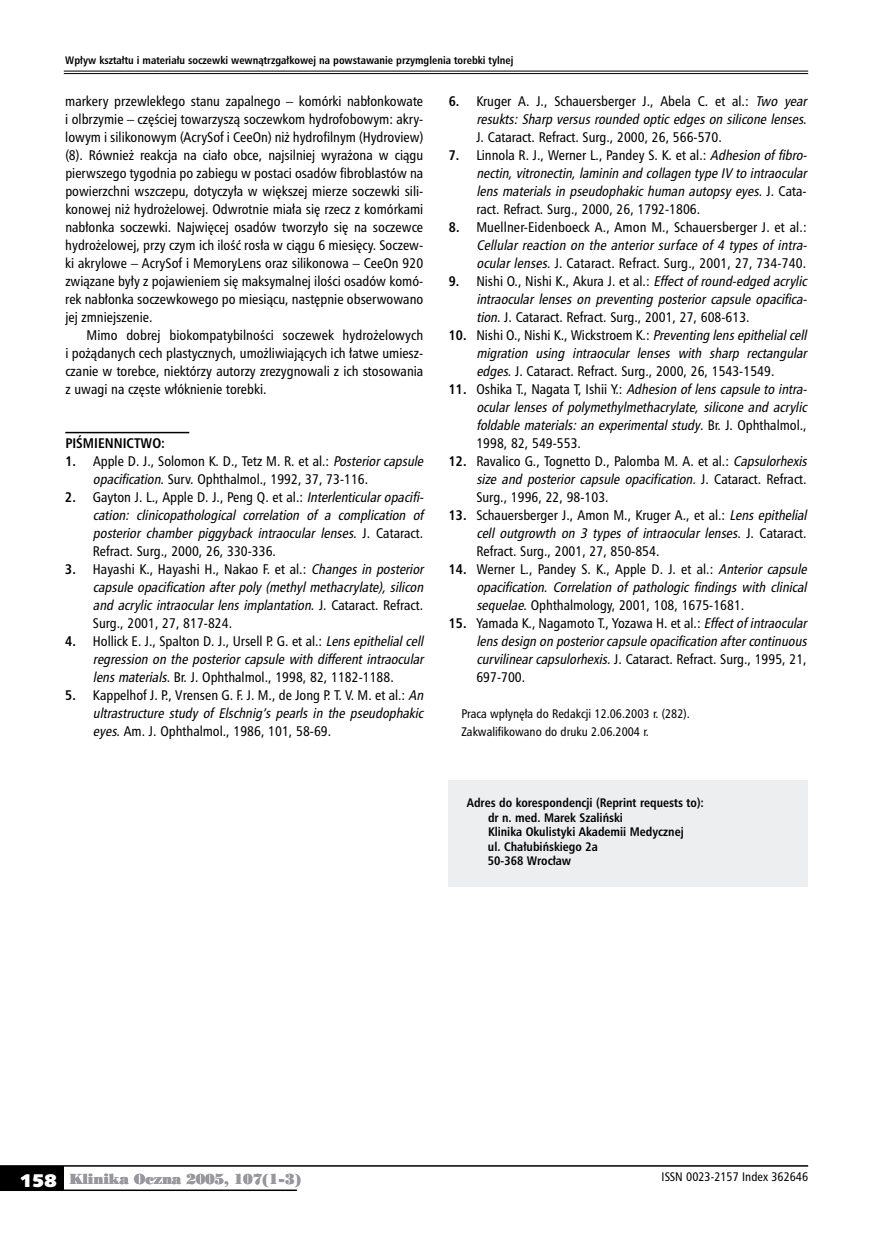
<style>
.page{position:relative;width:872px;height:1234px;background:#fff}
.page>*{position:absolute;margin:0;border:0;box-sizing:border-box;transform-origin:0 0}
.t1{font:13.5px/18px "Humnst 777 Cn PL";color:#000;text-align:justify}
.t2{font:italic 13.5px/18px "Humnst 777 Cn PL";color:#000}
.t3{font:13.5px "Poster Bodoni PL";letter-spacing:-.015em;color:#98989c}
.t4{font:700 13.5px "Humnst 777 Cn PL";color:#000}
.t5{font:700 12px/14.4px "Humnst 777 Cn PL";color:#000}
.t6{font:12px/18px "Humnst 777 Cn PL";color:#000}
.t7{font:700 10.5px "Humnst 777 Cn PL";color:#000}
.s1{font-weight:700}
.s2{font-style:italic}
.s3{font-weight:700;font-style:normal}
.s4{font-style:normal}
.s5{font-family:"Humanst 531 U Blk PL";font-size:18px;color:#fff}
</style>
<div class="page">
<hr style="left:64px;top:71px;width:744px;height:1px;background:#000">
<hr style="left:64px;top:73px;width:744px;height:1px;background:#000">
<div style="left:0;top:1165px;width:64px;height:24px;background:#000"></div>
<hr style="left:0;top:1164px;width:808px;height:2px;background:#000">
<hr style="left:0;top:1189px;width:297px;height:1px;background:#000">
<hr style="left:65px;top:432px;width:124px;height:1px;background:#000">
<div style="left:449px;top:779px;width:359px;height:107px;background:#edeeef"></div>
<p class="t7" style="left:65px;top:53px;width:449px">Wpływ kształ-tu i ma-te-ria-łu so-czew-ki we-wnątrz-gał-ko-wej na po-wsta-wa-nie przy-mgle-nia to-reb-ki tyl-nej</p>
<p class="t1" style="left:65px;top:92px;width:359px">markery przewlekłego stanu zapalnego – komórki nabłonkowate i olbrzymie – częściej towarzyszą soczewkom hydrofobowym: akry&shy;lowym i silikonowym (AcrySof i CeeOn) niż hydrofilnym (Hydroview) (8). Również reakcja na ciało obce, najsilniej wyrażona w ciągu pierwszego tygodnia po zabiegu w postaci osadów fibroblastów na powierzchni wszczepu, dotyczyła w większej mierze soczewki sili&shy;konowej niż hydrożelowej. Odwrotnie miała się rzecz z komórkami nabłonka soczewki. Najwięcej osadów tworzyło się na soczewce hydrożelowej, przy czym ich ilość rosła w ciągu 6 miesięcy. Soczew&shy;ki akrylowe – AcrySof i MemoryLens oraz silikonowa – CeeOn 920 związane były z pojawieniem się maksymalnej ilości osadów komó&shy;rek nabłonka soczewkowego po miesiącu, następnie obserwowano jej zmniejszenie.</p>
<p class="t1" style="left:65px;top:326px;width:359px;text-indent:21px">Mimo dobrej biokompatybilności soczewek hydrożelowych i pożądanych cech plastycznych, umożliwiających ich łatwe umiesz&shy;czanie w torebce, niektórzy autorzy zrezygnowali z ich stosowania z uwagi na częste włóknienie torebki.</p>
<p class="t4" style="left:65px;top:434px;width:101px">PI-ŚMIEN-NIC-TWO:</p>
<p class="t1" style="left:93px;top:452px;width:335px;text-indent:-28px"><span class="s1">1.</span> Apple D. J., Solomon K. D., Tetz M. R. et al.: <span class="s2">Posteriorcapsule opacification</span>. Surv. Ophthalmol., 1992, 37, 73-116.</p>
<p class="t2" style="left:93px;top:488px;width:335px;text-indent:-28px"><span class="s3">2.</span> <span class="s4">Gayton J. L., Apple D. J., Peng Q. et al.:</span> Interlenticularopacifi&shy;cation: clinicopathological correlation of a complication of posterior chamber piggyback intraocular lenses. <span class="s4">J . C a t a r a ct .<br>Refract. Surg., 2000, 26, 330-336.</span></p>
<p class="t2" style="left:93px;top:560px;width:335px;text-indent:-28px"><span class="s3">3.</span> <span class="s4">Hayashi K., Hayashi H., Nakao F. et al.:</span> Changes in posterior capsule opacification after poly (methyl methacrylate), silicon and acrylic intraocular lens implantation<span class="s4">. J . C a t a ra ct . R e f ra ct .<br>Surg., 2001, 27, 817-824.</span></p>
<p class="t2" style="left:93px;top:632px;width:335px;text-align:justify;text-indent:-28px"><span class="s3">4.</span> <span class="s4">Hollick E. J., Spalton D. J., Ursell P. G. et al.:</span> Lensepithelialcell regression on the posterior capsule with different intraocular lensmaterials<span class="s4">. Br. J. Ophthalmol., 1998, 82, 1182-1188.</span></p>
<p class="t1" style="left:93px;top:686px;width:335px;text-indent:-28px"><span class="s1">5.</span> Kappelhof J. P., Vrensen G. F. J. M., de Jong P. T. V. M. et al.: <span class="s2">An ultrastructure study of Elschnig’s pearls in the pseudophakic eyes</span>. Am. J. Ophthalmol., 1986, 101, 58-69.</p>
<p class="t1" style="left:476px;top:92px;width:335px;text-align:left;text-indent:-28px"><span class="s1">6.</span> Kruger A. J., Schauersberger J., Abela C. et al.: <span class="s2">Two year resukts: Sharp versus rounded optic edges on silicone lenses</span>.<br>J. Cataract. Refract. Surg., 2000, 26, 566-570.</p>
<p class="t2" style="left:476px;top:146px;width:335px;text-indent:-28px"><span class="s3">7.</span> <span class="s4">Linnola R. J., Werner L., Pandey S. K. et al.:</span> Adhesion offibro&shy;nectin,vitronectin,laminin and collagen type IV to intraocular lens materials in pseudophakic human autopsy eyes<span class="s4">. J . C a t a - ract. Refract. Surg., 2000, 26, 1792-1806.</span></p>
<p class="t1" style="left:476px;top:218px;width:332px;text-indent:-28px"><span class="s1">8.</span> Muellner-Eidenboeck A., Amon M., Schauersberger J. et al.:<br><span class="s2">Cellular reaction on the anterior surface of 4 types of intra&shy;ocularlenses</span>. J. Cataract. Refract. Surg., 2001, 27, 734-740.</p>
<p class="t2" style="left:476px;top:272px;width:335px;text-indent:-28px"><span class="s3">9.</span> <span class="s4">Nishi O., Nishi K., Akura J. et al.:</span> Effectofround-edged acrylic intraocular lenses on preventing posterior capsule opacifica&shy;tion<span class="s4">. J. Cataract. Refract. Surg., 2001, 27, 608-613.</span></p>
<p class="t1" style="left:449px;top:326px;width:363px"><span class="s1">10.</span> Nishi O., Nishi K., Wickstroem K.: <span class="s2">Preventing lensepithelialcell</span></p>
<p class="t2" style="left:476px;top:344px;width:335px">migration using intraocular lenses with sharp rectangular</p>
<p class="t1" style="left:476px;top:362px;width:299px"><span class="s2">edges</span>. J. Cataract. Refract. Surg., 2000, 26, 1543-1549.</p>
<p class="t2" style="left:449px;top:380px;width:358px"><span class="s3">1 1 .</span> <span class="s4">O s h i ka T. , N a g a t a T, I s h i i Y. :</span> Adhesion oflenscapsule to intra-</p>
<p class="t2" style="left:476px;top:398px;width:335px">ocular lenses of polymethylmethacrylate, silicone and acrylic</p>
<p class="t2" style="left:476px;top:416px;width:332px">foldable materials: an experimental study<span class="s4">. B r. J . O p h t h a l m o l . ,</span></p>
<p class="t1" style="left:476px;top:434px;width:106px">1998, 82, 549-553.</p>
<p class="t1" style="left:476px;top:452px;width:335px;text-align:left;text-indent:-28px"><span class="s1">12.</span> Ravalico G., Tognetto D., Palomba M. A. et al.: <span class="s2">Capsulorhexis size and posterior capsule opacification.</span> J . C a t a r a ct . R e f r a ct .<br>Surg., 1996, 22, 98-103.</p>
<p class="t1" style="left:476px;top:506px;width:335px;text-align:left;text-indent:-28px"><span class="s1">13.</span> Schauersberger J., Amon M., Kruger A., et al.: <span class="s2">Lens epithelial cell outgrowth on 3 types of intraocular lenses</span>. J . C a t a r a ct .<br>Refract. Surg., 2001, 27, 850-854.</p>
<p class="t2" style="left:476px;top:560px;width:335px;text-align:justify;text-indent:-28px"><span class="s3">14.</span> <span class="s4">Werner L., Pandey S. K., Apple D. J. et al.:</span> Anterior capsule opacification. Correlation of pathologic findings with clinical sequelae<span class="s4">. Ophthalmology, 2001, 108, 1675-1681.</span></p>
<p class="t2" style="left:476px;top:614px;width:335px;text-indent:-28px"><span class="s3">15.</span> <span class="s4">Yamada K., Nagamoto T., Yozawa H. et al.:</span> Effectofintraocular lensdesign on posteriorcapsule opacification aftercontinuous curvilinearcapsulorhexis<span class="s4">. J. Cataract. Refract. Surg., 1995, 21, 697-700.</span></p>
<p class="t6" style="left:461px;top:704px;width:230px">Praca wpłynęła do Redakcji 12.06.2003 r. (282).<br>Zakwalifikowano do druku 2.06.2004 r.</p>
<p class="t5" style="left:488px;top:795px;width:217px;text-indent:-21px">Ad-res do ko-re-spon-den-cji (Re-print re-qu-ests to): dr n. med. Ma-rek Sza-liń-ski<br>Kli-ni-ka Oku-li-sty-ki Aka-de-mii Me-dycz-nej<br>ul. Cha-łu-biń-skie-go 2a<br>50-368 Wro-cław</p>
<p class="t3" style="left:20px;top:1169px;width:283px"><span class="s5">158</span> Klinika Oczna 2005, 107(1-3)</p>
<p class="t6" style="left:661px;top:1166px;width:148px">ISSN 0023-2157 Index 362646</p>
</div>
